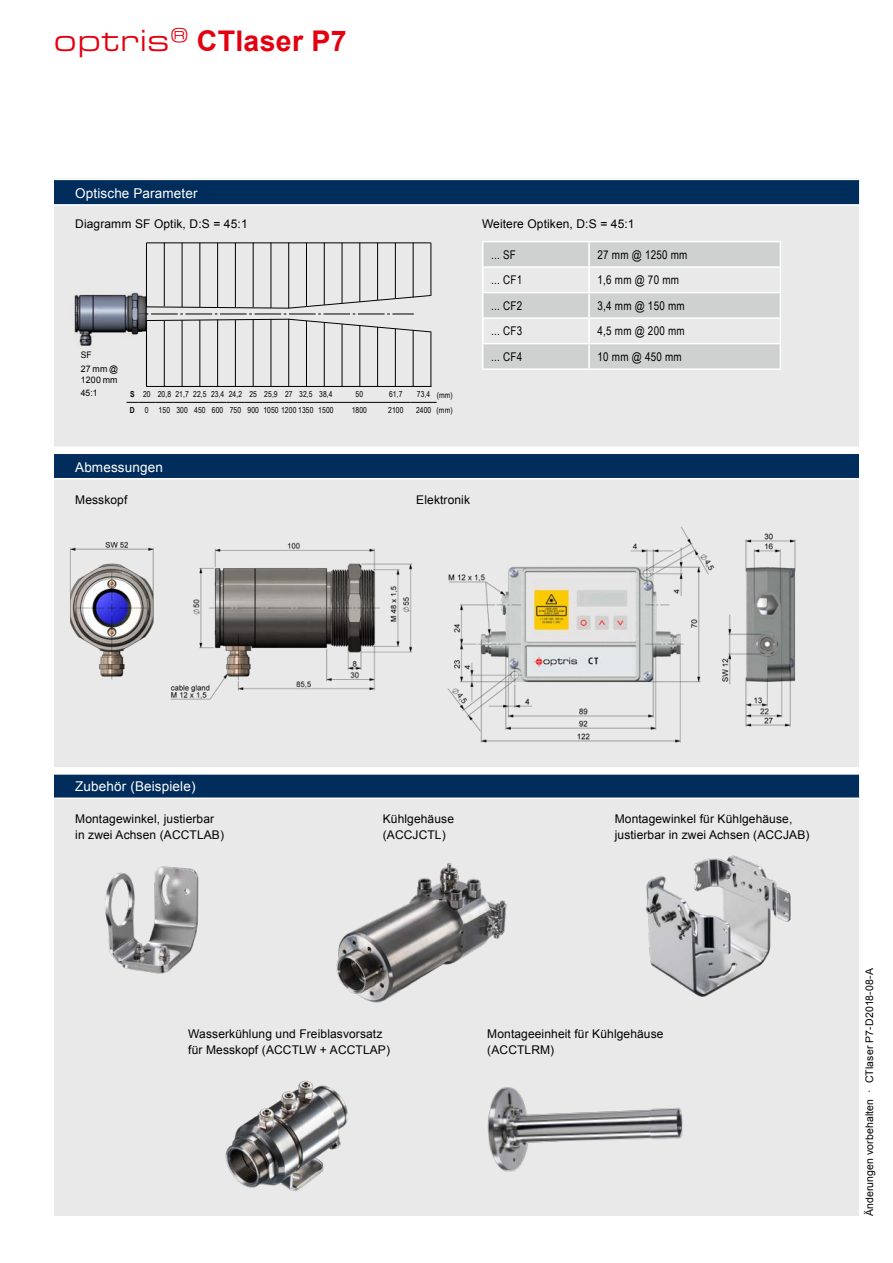
<style>
.page{position:relative;width:893px;height:1263px;background:#fff}
.page>*{position:absolute;margin:0;border:0;box-sizing:border-box;transform-origin:0 0}
.t1{font:700 28.5px "Arial";letter-spacing:.01em;color:#e3000f}
.t2{font:13.5px "Arial";letter-spacing:.01em;color:#fff}
.t3{font:12px/16.5px "Arial";letter-spacing:.01em;color:#000}
.t4{font:12px "Arial Narrow";letter-spacing:.02em;color:#000}
.t5{font:10.5px "Arial";letter-spacing:.01em;color:#000}
.t6{font:9px/13.4px "Arial";letter-spacing:.02em;color:#000}
.t7{font:9px/13.4px "Arial";letter-spacing:.02em;color:#000;scale:.95 1}
.t8{font:8.25px "Arial Narrow";letter-spacing:.01em;color:#000}
.s1{font-family:"Eurostile Ext";font-weight:400;font-size:31.5px}
.s2{font-weight:700}
</style>
<div class="page">
<div style="left:54px;top:179px;width:805px;height:1037px;background:#e9e9e9"></div>
<hr style="left:482px;top:241px;width:107px;height:1px;background:#fff">
<hr style="left:589px;top:241px;width:192px;height:1px;background:#fff">
<svg style="left:482px;top:242px;width:299px;height:126px"></svg>
<hr style="left:482px;top:368px;width:107px;height:2px;background:#fff">
<hr style="left:589px;top:368px;width:192px;height:2px;background:#fff">
<div style="left:54px;top:179px;width:806px;height:26px;background:#002d5b"></div>
<hr style="left:54px;top:179px;width:806px;height:1px;background:#fff">
<svg style="left:859px;top:180px;width:1px;height:24px"></svg>
<hr style="left:54px;top:204px;width:806px;height:2px;background:#fff">
<div style="left:54px;top:453px;width:806px;height:26px;background:#002d5b"></div>
<svg style="left:859px;top:454px;width:1px;height:24px"></svg>
<hr style="left:54px;top:478px;width:806px;height:1px;background:#fff">
<div style="left:47px;top:446px;width:820px;height:8px;background:#fff"></div>
<div style="left:54px;top:773px;width:806px;height:25px;background:#002d5b"></div>
<svg style="left:859px;top:775px;width:1px;height:22px"></svg>
<hr style="left:54px;top:797px;width:806px;height:2px;background:#fff">
<div style="left:47px;top:767px;width:820px;height:8px;background:#fff"></div>
<img style="left:105px;top:866px;width:94px;height:108px">
<img style="left:646px;top:855px;width:145px;height:142px">
<img style="left:225px;top:1080px;width:123px;height:111px">
<img style="left:487px;top:1087px;width:196px;height:85px">
<svg style="left:126px;top:402px;width:212px;height:1px"></svg>
<hr style="left:338px;top:402px;width:43px;height:1px;background:#000">
<hr style="left:381px;top:402px;width:30px;height:1px;background:#000">
<svg style="left:411px;top:402px;width:26px;height:1px"></svg>
<svg style="left:146px;top:242px;width:286px;height:145px"></svg>
<img style="left:74px;top:292px;width:73px;height:54px">
<img style="left:336px;top:862px;width:171px;height:141px">
<img style="left:70px;top:541px;width:343px;height:159px">
<img style="left:447px;top:526px;width:349px;height:217px">
<h1 class="t1" style="left:54px;top:22px;width:295px"><span class="s1">optris</span><sup>®</sup> CTlaser P7</h1>
<p class="t2" style="left:75px;top:184px;width:124px">Optische Parameter</p>
<p class="t3" style="left:75px;top:215px;width:174px">Diagramm SF Optik, D:S = 45:1</p>
<p class="t3" style="left:482px;top:215px;width:154px">Weitere Optiken, D:S = 45:1</p>
<p class="t4" style="left:491px;top:246px;width:26px">... SF</p>
<p class="t4" style="left:598px;top:246px;width:91px">27 mm @ 1250 mm</p>
<p class="t4" style="left:491px;top:271px;width:32px">... CF1</p>
<p class="t4" style="left:598px;top:271px;width:83px">1,6 mm @ 70 mm</p>
<p class="t4" style="left:491px;top:297px;width:32px">... CF2</p>
<p class="t4" style="left:598px;top:297px;width:89px">3,4 mm @ 150 mm</p>
<p class="t4" style="left:491px;top:322px;width:32px">... CF3</p>
<p class="t4" style="left:598px;top:322px;width:89px">4,5 mm @ 200 mm</p>
<p class="t4" style="left:491px;top:348px;width:32px">... CF4</p>
<p class="t4" style="left:598px;top:348px;width:86px">10 mm @ 450 mm</p>
<p class="t7" style="left:81px;top:349px;width:41px">SF<br>27 mm @</p>
<p class="t6" style="left:81px;top:373px;width:38px">1200 mm<br>45:1</p>
<p class="t8" style="left:130px;top:388px;width:204px"><span class="s2">S</span> 20 20,8 21,7 22,5 23,4 24,2 25 25,9 27 32,5 38,4</p>
<p class="t8" style="left:356px;top:388px;width:9px">50</p>
<p class="t8" style="left:389px;top:388px;width:15px">61,7</p>
<p class="t8" style="left:417px;top:389px;width:37px">73,4 (mm)</p>
<p class="t8" style="left:130px;top:404px;width:205px"><span class="s2">D</span> 0 150 300 450 600 750 900 1050 1200 1350 1500</p>
<p class="t8" style="left:352px;top:404px;width:17px">1800</p>
<p class="t8" style="left:388px;top:404px;width:17px">2100</p>
<p class="t8" style="left:416px;top:404px;width:38px">2400 (mm)</p>
<p class="t2" style="left:75px;top:458px;width:89px">Abmessungen</p>
<p class="t3" style="left:75px;top:491px;width:54px">Messkopf</p>
<p class="t3" style="left:416px;top:491px;width:55px">Elektronik</p>
<p class="t2" style="left:75px;top:777px;width:122px">Zubehör (Beispiele)</p>
<p class="t3" style="left:75px;top:810px;width:150px">Montagewinkel, justierbar in zwei Achsen (ACCTLAB)</p>
<p class="t3" style="left:383px;top:810px;width:73px">Kühlgehäuse (ACCJCTL)</p>
<p class="t3" style="left:615px;top:810px;width:196px">Montagewinkel für Kühlgehäuse, justierbar in zwei Achsen (ACCJAB)</p>
<p class="t3" style="left:188px;top:1025px;width:203px">Wasserkühlung und Freiblasvorsatz für Messkopf (ACCTLW + ACCTLAP)</p>
<p class="t3" style="left:487px;top:1025px;width:178px">Montageeinheit für Kühlgehäuse (ACCTLRM)</p>
<p class="t5" style="left:862px;top:1216px;width:249px;rotate:-90deg">Änderungen vorbehalten · CTlaser P7-D2018-08-A</p>
</div>
